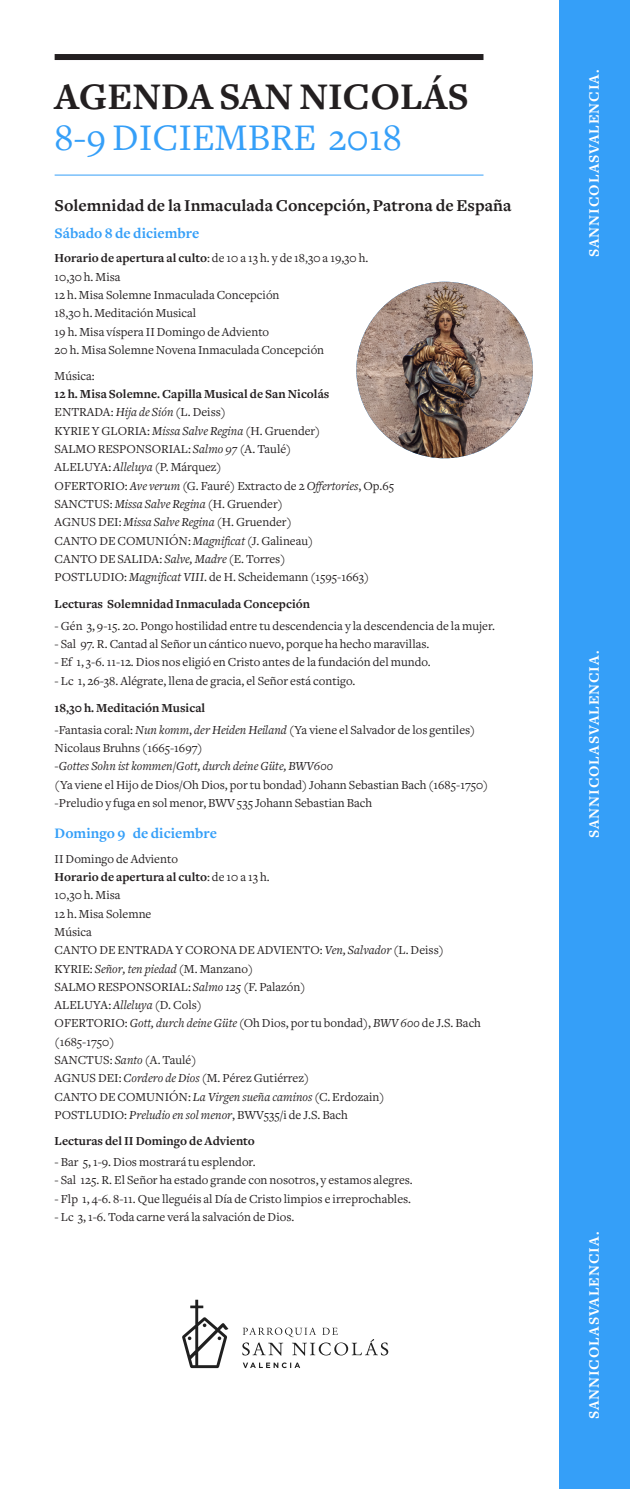
<style>
.page{position:relative;width:630px;height:1489px;background:#fff}
.page>*{position:absolute;margin:0;border:0;box-sizing:border-box;transform-origin:0 0}
.t1{font:700 39px "Freight Text";color:#231f20}
.t2{font:39px "Freight Text";color:#359ff8}
.t3{font:700 17.25px "Freight Text";color:#231f20}
.t4{font:700 15px "Freight Text";letter-spacing:.06em;color:#fff}
.t5{font:700 15px "Freight Text";color:#359ff8}
.t6{font:12.75px/18.3px "Freight Text";color:#231f20}
.t7{font:700 12.75px "Freight Text";color:#231f20}
.t8{font:italic 12.75px "Freight Text";color:#231f20}
.s1{font-weight:700}
.s2{font-style:italic}
.s3{font-style:normal}
.s4{font-weight:400}
</style>
<div class="page">
<div style="left:559px;top:0;width:70px;height:1488px;background:#359ff8"></div>
<div style="left:55px;top:54px;width:428px;height:6px;background:#231f20"></div>
<hr style="left:55px;top:175px;width:428px;height:1px;background:#359ff8">
<svg style="left:242px;top:1362px;width:58px;height:5px"></svg>
<svg style="left:182px;top:1299px;width:46px;height:68px"></svg>
<svg style="left:242px;top:1327px;width:146px;height:28px"></svg>
<img style="left:356px;top:282px;width:176px;height:176px;border-radius:88px">
<p class="t1" style="left:55px;top:75px;width:415px">AGENDA SAN NICOLÁS</p>
<p class="t2" style="left:55px;top:116px;width:348px">8-9 DICIEMBRE 2018</p>
<p class="t3" style="left:55px;top:196px;width:458px">Solemnidad de la Inmaculada Concepción, Patrona de España</p>
<p class="t5" style="left:55px;top:225px;width:146px">Sábado 8 de diciembre</p>
<p class="t6" style="left:55px;top:249px;width:315px"><span class="s1">Horario de apertura al culto</span>: de 10 a 13 h. y de 18,30 a 19,30 h.</p>
<p class="t6" style="left:55px;top:268px;width:67px">10,30 h. Misa</p>
<p class="t6" style="left:55px;top:286px;width:226px">12 h. Misa Solemne Inmaculada Concepción</p>
<p class="t6" style="left:55px;top:304px;width:143px">18,30 h. Meditación Musical</p>
<p class="t6" style="left:55px;top:322px;width:216px">19 h. Misa víspera II Domingo de Adviento</p>
<p class="t6" style="left:55px;top:341px;width:271px">20 h. Misa Solemne Novena Inmaculada Concepción</p>
<p class="t6" style="left:55px;top:367px;width:42px">Música:</p>
<p class="t7" style="left:55px;top:387px;width:276px">12 h. Misa Solemne. Capilla Musical de San Nicolás</p>
<p class="t6" style="left:55px;top:403px;width:173px">ENTRADA: <span class="s2">Hija de Sión</span> (L. Deiss)</p>
<p class="t6" style="left:55px;top:421px;width:267px">KYRIE Y GLORIA: <span class="s2">Missa Salve Regina</span> (H. Gruender)</p>
<p class="t6" style="left:55px;top:440px;width:238px">SALMO RESPONSORIAL: <span class="s2">Salmo 97</span> (A. Taulé)</p>
<p class="t6" style="left:55px;top:458px;width:168px">ALELUYA: <span class="s2">Alleluya</span> (P. Márquez)</p>
<p class="t6" style="left:55px;top:476px;width:341px">OFERTORIO: <span class="s2">Ave verum</span> (G. Fauré) Extracto de 2 <span class="s2">Offertories</span>, Op.65</p>
<p class="t6" style="left:55px;top:495px;width:229px">SANCTUS: <span class="s2">Missa Salve Regina</span> (H. Gruender)</p>
<p class="t6" style="left:55px;top:513px;width:238px">AGNUS DEI: <span class="s2">Missa Salve Regina</span> (H. Gruender)</p>
<p class="t6" style="left:55px;top:531px;width:260px">CANTO DE COMUNIÓN: <span class="s2">Magnificat</span> (J. Galineau)</p>
<p class="t6" style="left:55px;top:550px;width:232px">CANTO DE SALIDA: <span class="s2">Salve, Madre</span> (E. Torres)</p>
<p class="t6" style="left:55px;top:568px;width:316px">POSTLUDIO: <span class="s2">Magnificat VIII</span>. de H. Scheidemann (1595-1663)</p>
<p class="t7" style="left:55px;top:597px;width:257px">Lecturas Solemnidad Inmaculada Concepción</p>
<p class="t6" style="left:55px;top:616px;width:442px">- Gén 3, 9-15. 20. Pongo hostilidad entre tu descendencia y la descendencia de la mujer.</p>
<p class="t6" style="left:55px;top:635px;width:376px">- Sal 97. R. Cantad al Señor un cántico nuevo, porque ha hecho maravillas.</p>
<p class="t6" style="left:55px;top:653px;width:377px">- Ef 1, 3-6. 11-12. Dios nos eligió en Cristo antes de la fundación del mundo.</p>
<p class="t6" style="left:55px;top:671px;width:302px">- Lc 1, 26-38. Alégrate, llena de gracia, el Señor está contigo.</p>
<p class="t7" style="left:55px;top:701px;width:152px">18,30 h. Meditación Musical</p>
<p class="t6" style="left:55px;top:720px;width:422px">-Fantasia coral: <span class="s2">Nun komm</span>, <span class="s2">der Heiden Heiland</span> (Ya viene el Salvador de los gentiles)<br>Nicolaus Bruhns (1665-1697)</p>
<p class="t8" style="left:55px;top:759px;width:280px"><span class="s3">-</span>Gottes Sohn ist kommen/Gott, durch deine Güte, BWV600</p>
<p class="t6" style="left:55px;top:775px;width:435px">(Ya viene el Hijo de Dios/Oh Dios, por tu bondad) Johann Sebastian Bach (1685-1750)</p>
<p class="t6" style="left:55px;top:793px;width:319px">-Preludio y fuga en sol menor, BWV 535 Johann Sebastian Bach</p>
<p class="t5" style="left:55px;top:825px;width:164px">Domingo 9 de diciembre</p>
<p class="t6" style="left:55px;top:849px;width:125px">II Domingo de Adviento</p>
<p class="t7" style="left:55px;top:869px;width:216px">Horario de apertura al culto<span class="s4">: de 10 a 13 h.</span></p>
<p class="t6" style="left:55px;top:886px;width:67px">10,30 h. Misa</p>
<p class="t6" style="left:55px;top:904px;width:98px">12 h. Misa Solemne</p>
<p class="t6" style="left:55px;top:922px;width:39px">Música</p>
<p class="t6" style="left:55px;top:941px;width:390px">CANTO DE ENTRADA Y CORONA DE ADVIENTO: <span class="s2">Ven, Salvador</span> (L. Deiss)</p>
<p class="t6" style="left:55px;top:959px;width:200px">KYRIE: <span class="s2">Señor, ten piedad</span> (M. Manzano)</p>
<p class="t6" style="left:55px;top:977px;width:252px">SALMO RESPONSORIAL: <span class="s2">Salmo 125</span> (F. Palazón)</p>
<p class="t6" style="left:55px;top:996px;width:149px">ALELUYA: <span class="s2">Alleluya</span> (D. Cols)</p>
<p class="t6" style="left:55px;top:1014px;width:427px">OFERTORIO: <span class="s2">Gott, durch deine Güte</span> (Oh Dios, por tu bondad), <span class="s2">BWV 600</span> de J.S. Bach (1685-1750)</p>
<p class="t6" style="left:55px;top:1051px;width:143px">SANCTUS: <span class="s2">Santo</span> (A. Taulé)</p>
<p class="t6" style="left:55px;top:1069px;width:256px">AGNUS DEI: <span class="s2">Cordero de Dios</span> (M. Pérez Gutiérrez)</p>
<p class="t6" style="left:55px;top:1087px;width:331px">CANTO DE COMUNIÓN: <span class="s2">La Virgen sueña caminos</span> (C. Erdozain)</p>
<p class="t6" style="left:55px;top:1105px;width:295px">POSTLUDIO: <span class="s2">Preludio en sol menor</span>, BWV535/i de J.S. Bach</p>
<p class="t7" style="left:55px;top:1133px;width:202px">Lecturas del II Domingo de Adviento</p>
<p class="t6" style="left:55px;top:1153px;width:202px">- Bar 5, 1-9. Dios mostrará tu esplendor.</p>
<p class="t6" style="left:55px;top:1171px;width:359px">- Sal 125. R. El Señor ha estado grande con nosotros, y estamos alegres.</p>
<p class="t6" style="left:55px;top:1189px;width:358px">- Flp 1, 4-6. 8-11. Que lleguéis al Día de Cristo limpios e irreprochables.</p>
<p class="t6" style="left:55px;top:1207px;width:241px">- Lc 3, 1-6. Toda carne verá la salvación de Dios.</p>
<p class="t4" style="left:585px;top:257px;width:189px;rotate:-90deg">SANNICOLASVALENCIA.</p>
<p class="t4" style="left:585px;top:838px;width:189px;rotate:-90deg">SANNICOLASVALENCIA.</p>
<p class="t4" style="left:585px;top:1418px;width:189px;rotate:-90deg">SANNICOLASVALENCIA.</p>
</div>
